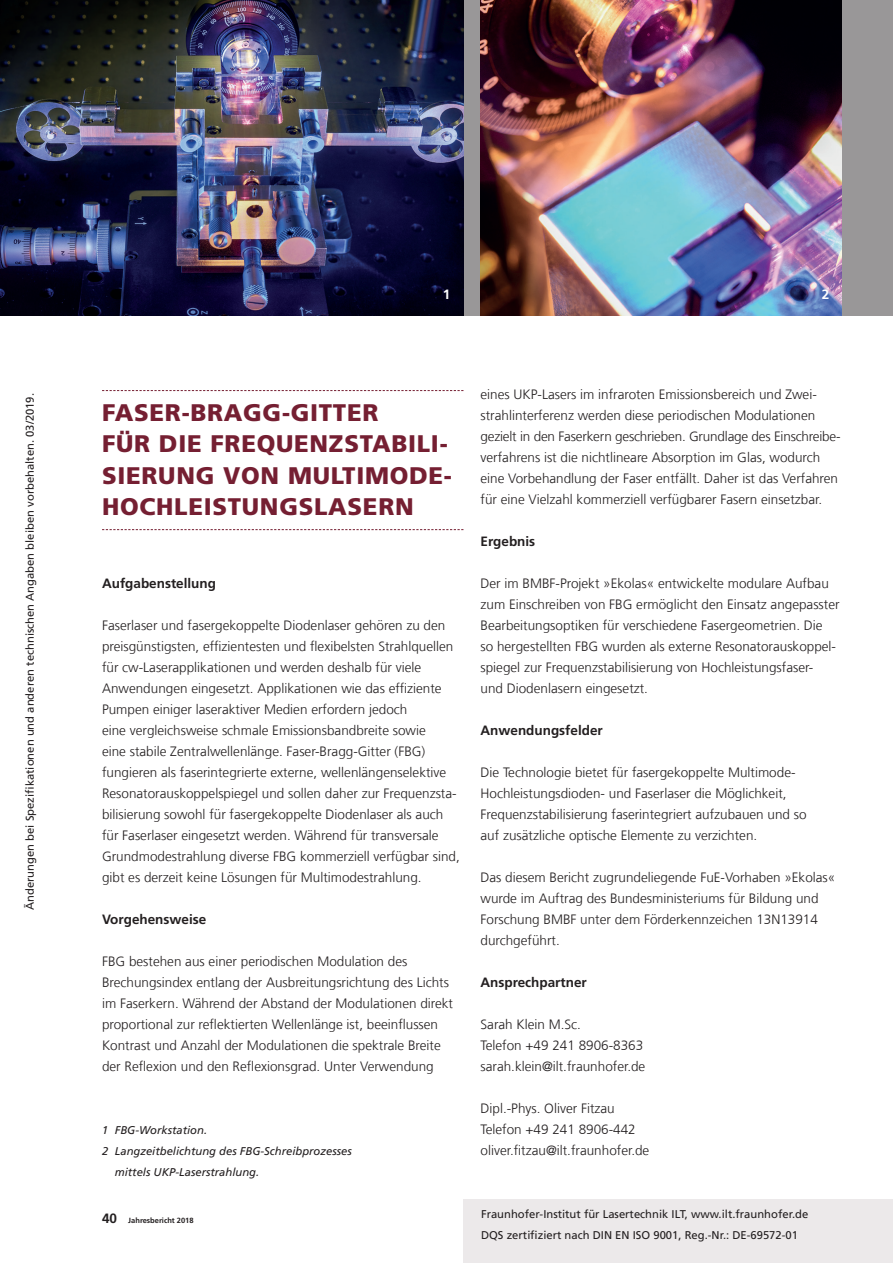
<style>
.page{position:relative;width:893px;height:1263px;background:#fff}
.page>*{position:absolute;margin:0;border:0;box-sizing:border-box;transform-origin:0 0}
.t1{font:900 24px/31.5px "Frutiger LT Com";letter-spacing:.03em;color:#751f32}
.t2{font:300 13.5px/21px "Frutiger LT Com";color:#231f20}
.t3{font:700 13.5px "Frutiger LT Com";color:#231f20}
.t4{font:700 13.5px "Frutiger LT Com";color:#fff}
.t5{font:11.25px/21px "Frutiger LT Com";color:#231f20}
.t6{font:italic 11.25px "Frutiger LT Com";color:#231f20}
.t7{font:700 7.5px "Frutiger LT Com";color:#231f20}
.s1{font-size:13.5px}
</style>
<div class="page">
<div style="left:463px;top:1199px;width:430px;height:64px;background:#ece9ea"></div>
<div style="left:0;top:0;width:893px;height:315px;background:#999798"></div>
<img style="left:0;top:0;width:463px;height:315px">
<img style="left:480px;top:0;width:362px;height:315px">
<svg style="left:102px;top:390px;width:361px;height:1px"></svg>
<svg style="left:102px;top:529px;width:361px;height:1px"></svg>
<p class="t5" style="left:20px;top:910px;width:518px;rotate:-90deg">Änderungen bei Spezifikationen und anderen technischen Angaben bleiben vorbehalten. 03/2019.</p>
<p class="t4" style="left:443px;top:286px;width:9px">1</p>
<p class="t4" style="left:822px;top:286px;width:9px">2</p>
<h1 class="t1" style="left:102px;top:397px;width:351px">FASER-BRAGG-GITTER<br>FÜR DIE FREQUENZSTABILI-<br>SIERUNG VON MULTIMODE-<br>HOCHLEISTUNGSLASERN</h1>
<p class="t3" style="left:102px;top:575px;width:116px">Aufgabenstellung</p>
<p class="t2" style="left:102px;top:615px;width:359px">Faserlaser und fasergekoppelte Diodenlaser gehören zu den preisgünstigsten, effizientesten und flexibelsten Strahlquellen für cw-Laserapplikationen und werden deshalb für viele Anwendungen eingesetzt. Applikationen wie das effiziente Pumpen einiger laseraktiver Medien erfordern jedoch<br>eine vergleichsweise schmale Emissionsbandbreite sowie<br>eine stabile Zentralwellenlänge. Faser-Bragg-Gitter (FBG) fungieren als faserintegrierte externe, wellenlängenselektive Resonatorauskoppelspiegel und sollen daher zur Frequenzsta&shy;bilisierung sowohl für fasergekoppelte Diodenlaser als auch für Faserlaser eingesetzt werden. Während für transversale Grundmodestrahlung diverse FBG kommerziell verfügbar sind, gibt es derzeit keine Lösungen für Multimodestrahlung.</p>
<p class="t3" style="left:102px;top:911px;width:106px">Vorgehensweise</p>
<p class="t2" style="left:102px;top:951px;width:353px">FBG bestehen aus einer periodischen Modulation des Brechungsindex entlang der Ausbreitungsrichtung des Lichts im Faserkern. Während der Abstand der Modulationen direkt proportional zur reflektierten Wellenlänge ist, beeinflussen Kontrast und Anzahl der Modulationen die spektrale Breite der Reflexion und den Reflexionsgrad. Unter Verwendung</p>
<p class="t6" style="left:102px;top:1124px;width:107px">1 FBG-Workstation.</p>
<p class="t6" style="left:102px;top:1145px;width:251px">2 Langzeitbelichtung des FBG-Schreibprozesses</p>
<p class="t6" style="left:115px;top:1166px;width:146px">mittels UKP-Laserstrahlung.</p>
<p class="t2" style="left:480px;top:384px;width:362px">eines UKP-Lasers im infraroten Emissionsbereich und Zwei&shy;strahlinterferenz werden diese periodischen Modulationen gezielt in den Faserkern geschrieben. Grundlage des Einschreibe&shy;verfahrens ist die nichtlineare Absorption im Glas, wodurch eine Vorbehandlung der Faser entfällt. Daher ist das Verfahren für eine Vielzahl kommerziell verfügbarer Fasern einsetzbar.</p>
<p class="t3" style="left:480px;top:534px;width:56px">Ergebnis</p>
<p class="t2" style="left:480px;top:573px;width:361px">Der im BMBF-Projekt »Ekolas« entwickelte modulare Aufbau zum Einschreiben von FBG ermöglicht den Einsatz angepasster Bearbeitungsoptiken für verschiedene Fasergeometrien. Die<br>so hergestellten FBG wurden als externe Resonatorauskoppel&shy;spiegel zur Frequenzstabilisierung von Hochleistungsfaser-<br>und Diodenlasern eingesetzt.</p>
<p class="t3" style="left:480px;top:723px;width:124px">Anwendungsfelder</p>
<p class="t2" style="left:480px;top:762px;width:328px">Die Technologie bietet für fasergekoppelte Multimode-Hochleistungsdioden- und Faserlaser die Möglichkeit, Frequenzstabilisierung faserintegriert aufzubauen und so auf zusätzliche optische Elemente zu verzichten.</p>
<p class="t2" style="left:480px;top:867px;width:356px">Das diesem Bericht zugrundeliegende FuE-Vorhaben »Ekolas« wurde im Auftrag des Bundesministeriums für Bildung und Forschung BMBF unter dem Förderkennzeichen 13N13914 durchgeführt.</p>
<p class="t3" style="left:480px;top:975px;width:108px">Ansprechpartner</p>
<p class="t2" style="left:480px;top:1014px;width:166px">Sarah Klein M.Sc.<br>Telefon +49 241 8906-8363 sarah.klein@ilt.fraunhofer.de</p>
<p class="t2" style="left:480px;top:1098px;width:170px">Dipl.-Phys. Oliver Fitzau<br>Telefon +49 241 8906-442 oliver.fitzau@ilt.fraunhofer.de</p>
<p class="t7" style="left:102px;top:1216px;width:93px"><span class="s1">40</span> Jahresbericht 2018</p>
<p class="t5" style="left:481px;top:1204px;width:329px">Fraunhofer-Institut für Lasertechnik ILT, www.ilt.fraunhofer.de<br>DQS zertifiziert nach DIN EN ISO 9001, Reg.-Nr.: DE-69572-01</p>
</div>
